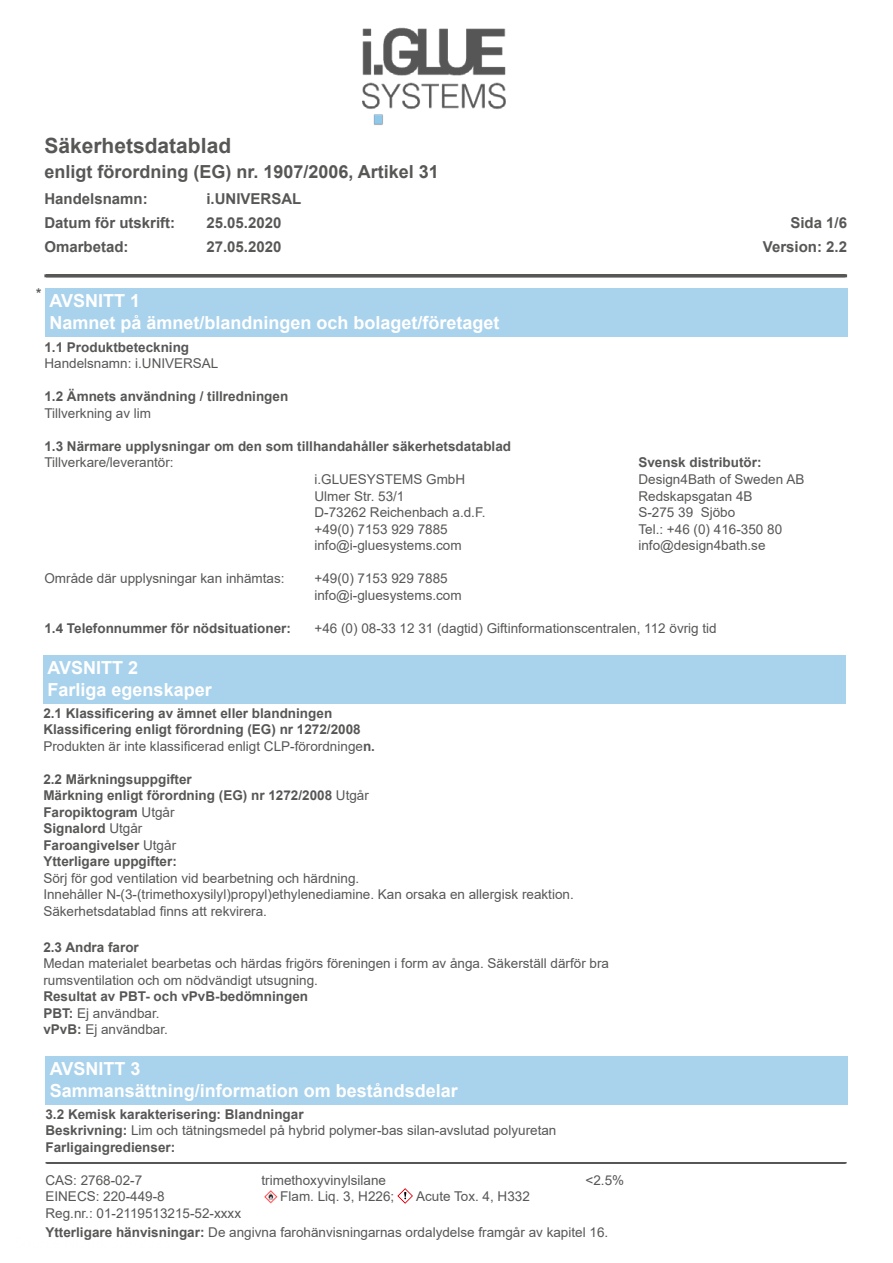
<style>
.page{position:relative;width:893px;height:1263px;background:#fff}
.page>*{position:absolute;margin:0;border:0;box-sizing:border-box;transform-origin:0 0}
.t1{font:700 21px "Arial";color:#575756}
.t2{font:700 18px/21.6px "Arial";color:#fff}
.t3{font:700 18px "Arial";color:#575756}
.t4{font:700 15px "Arial";color:#575756}
.t5{font:13.5px/16.5px "Arial";color:#575756}
.t6{font:700 13.5px/16.5px "Arial";color:#575756}
.s1{font-weight:400}
.s2{font-weight:700}
</style>
<div class="page">
<img style="left:362px;top:27px;width:144px;height:98px">
<hr style="left:46px;top:274px;width:800px;height:3px;background:#575756">
<div style="left:45px;top:288px;width:803px;height:49px;background:#a9d2ec"></div>
<div style="left:43px;top:655px;width:803px;height:48px;background:#a9d2ec"></div>
<div style="left:45px;top:1056px;width:803px;height:49px;background:#a9d2ec"></div>
<hr style="left:46px;top:1163px;width:712px;height:1px;background:#808080">
<hr style="left:46px;top:1162px;width:800px;height:1px;background:#575756">
<svg style="left:397px;top:1188px;width:16px;height:16px"></svg>
<img style="left:264px;top:1190px;width:14px;height:14px">
<h1 class="t1" style="left:44px;top:131px;width:188px">Säkerhetsdatablad</h1>
<h2 class="t3" style="left:44px;top:158px;width:396px">enligt förordning (EG) nr. 1907/2006, Artikel 31</h2>
<p class="t4" style="left:44px;top:189px;width:105px">Handelsnamn:</p>
<p class="t4" style="left:206px;top:189px;width:97px">i.UNIVERSAL</p>
<p class="t4" style="left:44px;top:213px;width:132px">Datum för utskrift:</p>
<p class="t4" style="left:206px;top:213px;width:77px">25.05.2020</p>
<p class="t4" style="left:790px;top:213px;width:58px">Sida 1/6</p>
<p class="t4" style="left:44px;top:237px;width:86px">Omarbetad:</p>
<p class="t4" style="left:206px;top:237px;width:77px">27.05.2020</p>
<p class="t4" style="left:763px;top:237px;width:86px">Version: 2.2</p>
<p class="t6" style="left:36px;top:285px;width:7px">*</p>
<h2 class="t2" style="left:49px;top:290px;width:452px">AVSNITT 1<br>Namnet på ämnet/blandningen och bolaget/företaget</h2>
<p class="t6" style="left:44px;top:339px;width:146px">1.1 Produktbeteckning</p>
<p class="t5" style="left:44px;top:355px;width:176px">Handelsnamn: i.UNIVERSAL</p>
<p class="t6" style="left:44px;top:389px;width:245px">1.2 Ämnets användning / tillredningen</p>
<p class="t5" style="left:44px;top:405px;width:108px">Tillverkning av lim</p>
<p class="t6" style="left:44px;top:438px;width:468px">1.3 Närmare upplysningar om den som tillhandahåller säkerhetsdatablad</p>
<p class="t5" style="left:44px;top:454px;width:131px">Tillverkare/leverantör:</p>
<p class="t6" style="left:638px;top:455px;width:125px">Svensk distributör:</p>
<p class="t5" style="left:314px;top:471px;width:152px">i.GLUESYSTEMS GmbH</p>
<p class="t5" style="left:638px;top:471px;width:167px">Design4Bath of Sweden AB</p>
<p class="t5" style="left:314px;top:487px;width:92px">Ulmer Str. 53/1</p>
<p class="t5" style="left:638px;top:487px;width:116px">Redskapsgatan 4B</p>
<p class="t5" style="left:314px;top:504px;width:173px">D-73262 Reichenbach a.d.F.</p>
<p class="t5" style="left:638px;top:504px;width:98px">S-275 39 Sjöbo</p>
<p class="t5" style="left:314px;top:520px;width:135px">+49(0) 7153 929 7885</p>
<p class="t5" style="left:638px;top:520px;width:145px">Tel.: +46 (0) 416-350 80</p>
<p class="t5" style="left:314px;top:537px;width:149px">info@i-gluesystems.com</p>
<p class="t5" style="left:638px;top:537px;width:129px">info@design4bath.se</p>
<p class="t5" style="left:44px;top:570px;width:242px">Område där upplysningar kan inhämtas:</p>
<p class="t5" style="left:314px;top:570px;width:149px">+49(0) 7153 929 7885 info@i-gluesystems.com</p>
<p class="t6" style="left:44px;top:620px;width:248px">1.4 Telefonnummer för nödsituationer:</p>
<p class="t5" style="left:314px;top:619px;width:404px">+46 (0) 08-33 12 31 (dagtid) Giftinformationscentralen, 112 övrig tid</p>
<h2 class="t2" style="left:48px;top:657px;width:166px">AVSNITT 2<br>Farliga egenskaper</h2>
<p class="t6" style="left:43px;top:705px;width:333px">2.1 Klassificering av ämnet eller blandningen<br>Klassificering enligt förordning (EG) nr 1272/2008<br><span class="s1">Produkten är inte klassificerad enligt CLP-förordninge</span>n.</p>
<p class="t6" style="left:43px;top:771px;width:327px">2.2 Märkningsuppgifter<br>Märkning enligt förordning (EG) nr 1272/2008 <span class="s1">Utgår<br></span>Faropiktogram <span class="s1">Utgår<br></span>Signalord <span class="s1">Utgår<br></span>Faroangivelser <span class="s1">Utgår<br></span>Ytterligare uppgifter:</p>
<p class="t5" style="left:43px;top:869px;width:532px">Sörj för god ventilation vid bearbetning och härdning.<br>Innehåller N-(3-(trimethoxysilyl)propyl)ethylenediamine. Kan orsaka en allergisk reaktion.<br>Säkerhetsdatablad finns att rekvirera.</p>
<p class="t6" style="left:43px;top:939px;width:97px">2.3 Andra faror</p>
<p class="t5" style="left:43px;top:955px;width:567px">Medan materialet bearbetas och härdas frigörs föreningen i form av ånga. Säkerställ därför bra rumsventilation och om nödvändigt utsugning.</p>
<p class="t6" style="left:43px;top:988px;width:266px">Resultat av PBT- och vPvB-bedömningen<br>PBT: <span class="s1">Ej användbar.<br></span>vPvB: <span class="s1">Ej användbar.</span></p>
<h2 class="t2" style="left:50px;top:1058px;width:410px">AVSNITT 3<br>Sammansättning/information om beståndsdelar</h2>
<p class="t6" style="left:45px;top:1106px;width:512px">3.2 Kemisk karakterisering: Blandningar<br>Beskrivning: <span class="s1">Lim och tätningsmedel på hybrid polymer-bas silan-avslutad polyuretan<br></span>Farligaingredienser:</p>
<p class="t5" style="left:45px;top:1172px;width:98px">CAS: 2768-02-7</p>
<p class="t5" style="left:261px;top:1172px;width:126px">trimethoxyvinylsilane</p>
<p class="t5" style="left:585px;top:1172px;width:40px">&lt;2.5%</p>
<p class="t5" style="left:45px;top:1188px;width:121px">EINECS: 220-449-8</p>
<p class="t5" style="left:280px;top:1188px;width:116px">Flam. Liq. 3, H226;</p>
<p class="t5" style="left:416px;top:1188px;width:115px">Acute Tox. 4, H332</p>
<p class="t5" style="left:45px;top:1203px;width:564px;line-height:19.5px">Reg.nr.: 01-2119513215-52-xxxx<br><span class="s2">Ytterligare hänvisningar:</span> De angivna farohänvisningarnas ordalydelse framgår av kapitel 16.</p>
</div>
